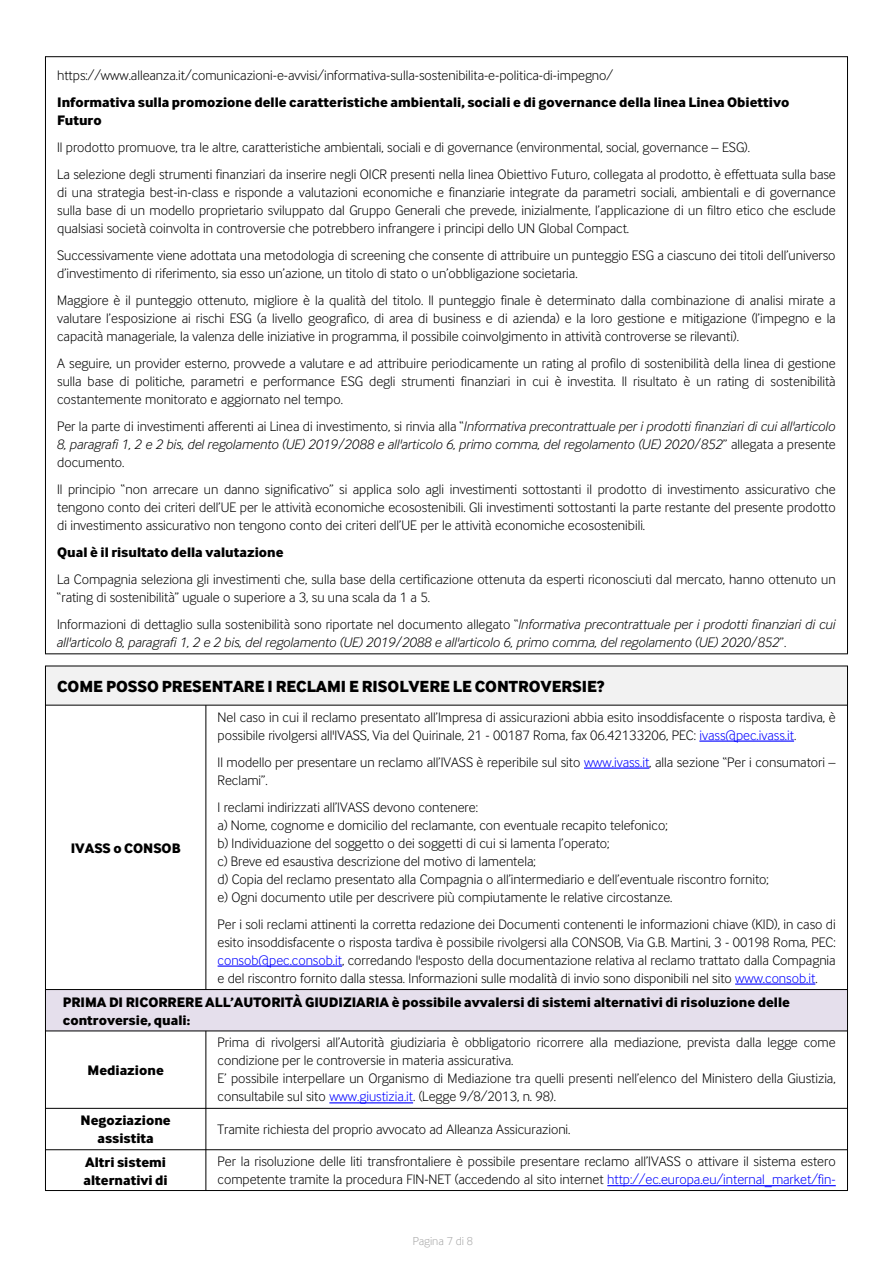
<style>
.page{position:relative;width:893px;height:1263px;background:#fff}
.page>*{position:absolute;margin:0;border:0;box-sizing:border-box;transform-origin:0 0}
.t1{font:700 16.65px "Inter Face Da Ma Lt";color:#000}
.t2{font:14.25px/18px "Inter Face Da Ma Lt";color:#000}
.t3{font:italic 14.25px/18px "Inter Face Da Ma Lt";color:#000;text-align:justify}
.t4{font:700 14.25px/18px "Inter Face Da Ma Lt";color:#000}
.t5{font:12px "Inter Face Da Ma Lt";color:#a9a9a9}
.s1{font-style:normal}
.s2{color:#00f}
</style>
<div class="page">
<hr style="left:45px;top:56px;width:803px;height:1px;background:#000">
<hr style="left:45px;top:653px;width:803px;height:1px;background:#000">
<hr style="left:45px;top:57px;width:1px;height:597px;background:#000">
<hr style="left:847px;top:57px;width:1px;height:597px;background:#000">
<div style="left:46px;top:666px;width:801px;height:39px;background:#f2f2f2"></div>
<hr style="left:699px;top:741px;width:95px;height:1px;background:#00f">
<hr style="left:584px;top:768px;width:65px;height:1px;background:#00f">
<hr style="left:217px;top:966px;width:125px;height:1px;background:#00f">
<hr style="left:735px;top:984px;width:80px;height:1px;background:#00f">
<div style="left:46px;top:990px;width:801px;height:40px;background:#e5dfec"></div>
<hr style="left:329px;top:1102px;width:84px;height:1px;background:#00f">
<hr style="left:607px;top:1185px;width:228px;height:1px;background:#00f">
<hr style="left:45px;top:705px;width:802px;height:1px;background:#000">
<hr style="left:45px;top:989px;width:802px;height:1px;background:#000">
<hr style="left:45px;top:1031px;width:802px;height:1px;background:#000">
<hr style="left:45px;top:1108px;width:802px;height:1px;background:#000">
<hr style="left:45px;top:1149px;width:802px;height:1px;background:#000">
<hr style="left:205px;top:705px;width:1px;height:285px;background:#000">
<hr style="left:205px;top:1031px;width:1px;height:160px;background:#000">
<hr style="left:45px;top:666px;width:803px;height:1px;background:#000">
<hr style="left:45px;top:1190px;width:803px;height:1px;background:#000">
<hr style="left:45px;top:666px;width:1px;height:525px;background:#000">
<hr style="left:847px;top:666px;width:1px;height:525px;background:#000">
<p class="t2" style="left:57px;top:67px;width:557px">https://www.alleanza.it/comunicazioni-e-avvisi/informativa-sulla-sostenibilita-e-politica-di-impegno/</p>
<p class="t4" style="left:57px;top:95px;width:733px">Informativa sulla promozione delle caratteristiche ambientali, sociali e di governance della linea Linea Obiettivo<br>Futuro</p>
<p class="t2" style="left:57px;top:135px;width:780px;line-height:27px">Il prodotto promuove, tra le altre, caratteristiche ambientali, sociali e di governance (environmental, social, governance – ESG).<br>La selezione degli strumenti finanziari da inserire negli OICR presenti nella linea Obiettivo Futuro, collegata al prodotto, è effettuata sulla base</p>
<p class="t2" style="left:57px;top:184px;width:780px;text-align:justify">di una strategia best-in-class e risponde a valutazioni economiche e finanziarie integrate da parametri sociali, ambientali e di governance sulla base di un modello proprietario sviluppato dal Gruppo Generali che prevede, inizialmente, l’applicazione di un filtro etico che esclude qualsiasi società coinvolta in controversie che potrebbero infrangere i principi dello UN Global Compact.</p>
<p class="t2" style="left:57px;top:247px;width:780px">Successivamente viene adottata una metodologia di screening che consente di attribuire un punteggio ESG a ciascuno dei titoli dell’universo d’investimento di riferimento, sia esso un’azione, un titolo di stato o un’obbligazione societaria.</p>
<p class="t2" style="left:57px;top:292px;width:780px;text-align:justify">Maggiore è il punteggio ottenuto, migliore è la qualità del titolo. Il punteggio finale è determinato dalla combinazione di analisi mirate a valutare l’esposizione ai rischi ESG (a livello geografico, di area di business e di azienda) e la loro gestione e mitigazione (l’impegno e la capacità manageriale, la valenza delle iniziative in programma, il possibile coinvolgimento in attività controverse se rilevanti).</p>
<p class="t2" style="left:57px;top:355px;width:780px;text-align:justify">A seguire, un provider esterno, provvede a valutare e ad attribuire periodicamente un rating al profilo di sostenibilità della linea di gestione sulla base di politiche, parametri e performance ESG degli strumenti finanziari in cui è investita. Il risultato è un rating di sostenibilità costantemente monitorato e aggiornato nel tempo.</p>
<p class="t3" style="left:57px;top:418px;width:780px"><span class="s1">Per la parte di investimenti afferenti ai Linea di investimento, si rinvia alla “</span>Informativa precontrattuale per i prodotti finanziari di cui all'articolo 8, paragrafi 1, 2 e 2 bis, del regolamento (UE) 2019/2088 e all'articolo 6, primo comma, del regolamento (UE) 2020/852<span class="s1">” allegata a presente documento.</span></p>
<p class="t2" style="left:57px;top:481px;width:780px;text-align:justify">Il principio “non arrecare un danno significativo” si applica solo agli investimenti sottostanti il prodotto di investimento assicurativo che tengono conto dei criteri dell’UE per le attività economiche ecosostenibili. Gli investimenti sottostanti la parte restante del presente prodotto di investimento assicurativo non tengono conto dei criteri dell’UE per le attività economiche ecosostenibili.</p>
<p class="t4" style="left:57px;top:545px;width:228px">Qual è il risultato della valutazione</p>
<p class="t2" style="left:57px;top:571px;width:780px">La Compagnia seleziona gli investimenti che, sulla base della certificazione ottenuta da esperti riconosciuti dal mercato, hanno ottenuto un “rating di sostenibilità” uguale o superiore a 3, su una scala da 1 a 5.</p>
<p class="t3" style="left:57px;top:616px;width:780px"><span class="s1">Informazioni di dettaglio sulla sostenibilità sono riportate nel documento allegato “</span>Informativa precontrattuale per i prodotti finanziari di cui all'articolo 8, paragrafi 1, 2 e 2 bis, del regolamento (UE) 2019/2088 e all'articolo 6, primo comma, del regolamento (UE) 2020/852<span class="s1">”.</span></p>
<p class="t1" style="left:57px;top:681px;width:549px">COME POSSO PRESENTARE I RECLAMI E RISOLVERE LE CONTROVERSIE?</p>
<p class="t2" style="left:217px;top:709px;width:619px">Nel caso in cui il reclamo presentato all’Impresa di assicurazioni abbia esito insoddisfacente o risposta tardiva, è possibile rivolgersi all'IVASS, Via del Quirinale, 21 - 00187 Roma, fax 06.42133206, PEC: <span class="s2">ivass@pec.ivass.it</span>.</p>
<p class="t2" style="left:217px;top:754px;width:619px">Il modello per presentare un reclamo all’IVASS è reperibile sul sito <span class="s2">www.ivass.it</span>, alla sezione “Per i consumatori –<br>Reclami”.</p>
<p class="t2" style="left:217px;top:799px;width:552px">I reclami indirizzati all’IVASS devono contenere:<br>a) Nome, cognome e domicilio del reclamante, con eventuale recapito telefonico;<br>b) Individuazione del soggetto o dei soggetti di cui si lamenta l’operato;<br>c) Breve ed esaustiva descrizione del motivo di lamentela;<br>d) Copia del reclamo presentato alla Compagnia o all’intermediario e dell’eventuale riscontro fornito; e) Ogni documento utile per descrivere più compiutamente le relative circostanze.</p>
<p class="t2" style="left:217px;top:916px;width:619px;text-align:justify">Per i soli reclami attinenti la corretta redazione dei Documenti contenenti le informazioni chiave (KID), in caso di esito insoddisfacente o risposta tardiva è possibile rivolgersi alla CONSOB, Via G.B. Martini, 3 - 00198 Roma, PEC: <span class="s2">consob@pec.consob.it</span>, corredando l'esposto della documentazione relativa al reclamo trattato dalla Compagnia e del riscontro fornito dalla stessa. Informazioni sulle modalità di invio sono disponibili nel sito <span class="s2">www.consob.it</span>.</p>
<p class="t4" style="left:63px;top:994px;width:728px">PRIMA DI RICORRERE ALL’AUTORITÀ GIUDIZIARIA è possibile avvalersi di sistemi alternativi di risoluzione delle controversie, quali:</p>
<p class="t4" style="left:87px;top:1062px;width:78px">Mediazione</p>
<p class="t4" style="left:71px;top:840px;width:111px">IVASS o CONSOB</p>
<p class="t2" style="left:217px;top:1035px;width:619px">Prima di rivolgersi all’Autorità giudiziaria è obbligatorio ricorrere alla mediazione, prevista dalla legge come condizione per le controversie in materia assicurativa.<br>E’ possibile interpellare un Organismo di Mediazione tra quelli presenti nell’elenco del Ministero della Giustizia, consultabile sul sito <span class="s2">www.giustizia.it</span>. (Legge 9/8/2013, n. 98).</p>
<p class="t4" style="left:81px;top:1113px;width:92px;text-align:center">Negoziazione assistita</p>
<p class="t2" style="left:217px;top:1121px;width:354px">Tramite richiesta del proprio avvocato ad Alleanza Assicurazioni.</p>
<p class="t4" style="left:84px;top:1154px;width:86px">Altri sistemi alternativi di</p>
<p class="t2" style="left:217px;top:1154px;width:619px">Per la risoluzione delle liti transfrontaliere è possibile presentare reclamo all’IVASS o attivare il sistema estero competente tramite la procedura FIN-NET (accedendo al sito internet <span class="s2">http://ec.europa.eu/internal_market/fin-</span></p>
<p class="t5" style="left:412px;top:1237px;width:62px">Pagina 7 di 8</p>
</div>
